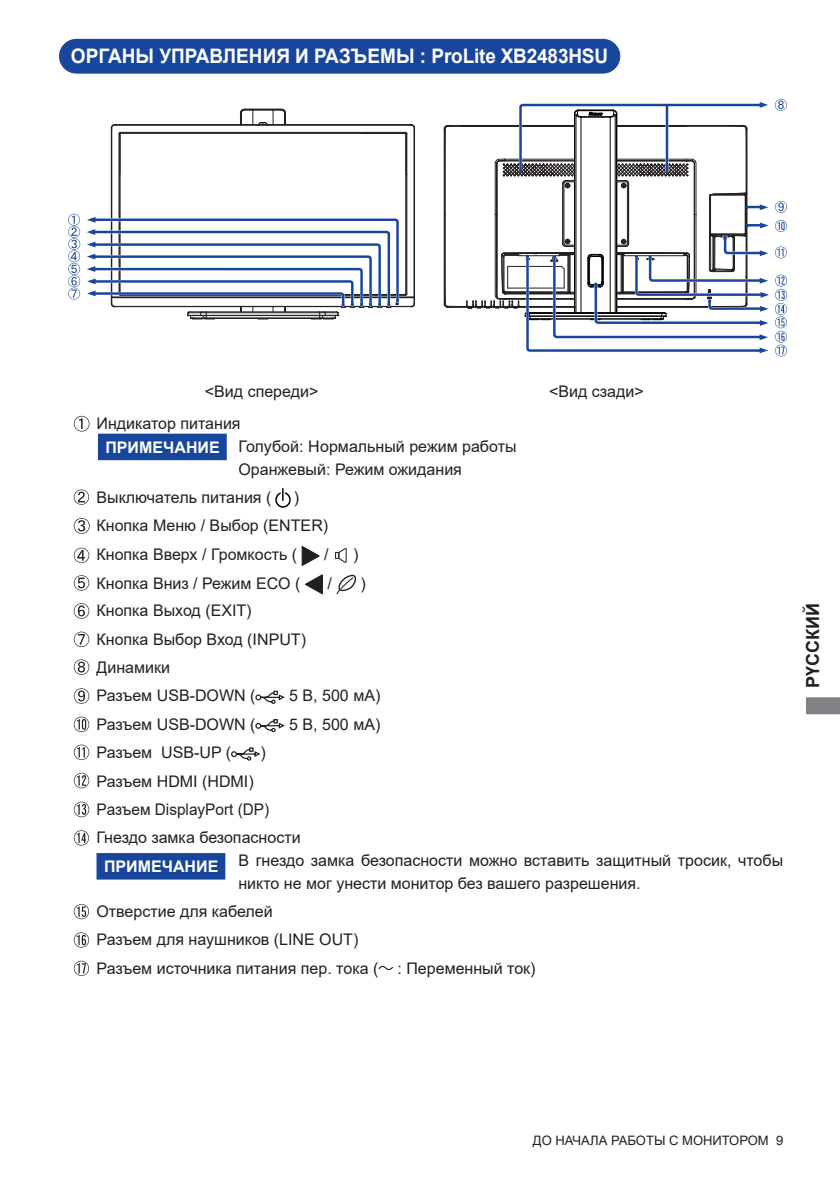
<style>
.page{position:relative;width:840px;height:1191px;background:#fff}
.page>*{position:absolute;margin:0;border:0;box-sizing:border-box;transform-origin:0 0}
.t1{font:700 20px "Arial";letter-spacing:-.01em;color:#fff;scale:.95 1}
.t2{font:700 18px "Arial";color:#231f20}
.t3{font:16px/28.4px "Arial";color:#231f20}
.t4{font:700 16px "Arial";color:#fff}
.t5{font:13px "Arial";color:#231f20}
</style>
<div class="page">
<svg style="left:806px;top:697px;width:33px;height:17px"></svg>
<svg style="left:74px;top:416px;width:15px;height:15px"></svg>
<svg style="left:74px;top:489px;width:15px;height:16px"></svg>
<svg style="left:74px;top:518px;width:15px;height:15px"></svg>
<svg style="left:74px;top:548px;width:15px;height:15px"></svg>
<svg style="left:301px;top:546px;width:18px;height:20px"></svg>
<svg style="left:344px;top:548px;width:3px;height:15px"></svg>
<svg style="left:335px;top:548px;width:11px;height:14px"></svg>
<svg style="left:74px;top:575px;width:15px;height:15px"></svg>
<svg style="left:305px;top:574px;width:18px;height:20px"></svg>
<svg style="left:336px;top:575px;width:20px;height:19px"></svg>
<svg style="left:74px;top:603px;width:15px;height:15px"></svg>
<svg style="left:74px;top:631px;width:15px;height:16px"></svg>
<svg style="left:74px;top:659px;width:15px;height:16px"></svg>
<svg style="left:74px;top:688px;width:15px;height:15px"></svg>
<svg style="left:255px;top:690px;width:29px;height:13px"></svg>
<svg style="left:74px;top:716px;width:15px;height:16px"></svg>
<svg style="left:255px;top:719px;width:29px;height:12px"></svg>
<svg style="left:74px;top:744px;width:15px;height:16px"></svg>
<svg style="left:231px;top:747px;width:29px;height:13px"></svg>
<svg style="left:74px;top:773px;width:15px;height:15px"></svg>
<svg style="left:74px;top:801px;width:15px;height:16px"></svg>
<svg style="left:74px;top:830px;width:15px;height:15px"></svg>
<svg style="left:74px;top:904px;width:15px;height:15px"></svg>
<svg style="left:74px;top:932px;width:15px;height:15px"></svg>
<svg style="left:74px;top:960px;width:15px;height:16px"></svg>
<svg style="left:378px;top:966px;width:15px;height:4px"></svg>
<div style="left:275px;top:492px;width:15px;height:16px;border:1px solid #000;border-radius:50%"></div>
<svg style="left:280px;top:488px;width:5px;height:13px"></svg>
<svg style="left:282px;top:488px;width:1px;height:13px"></svg>
<div style="left:98px;top:434px;width:129px;height:26px;background:#18469d"></div>
<div style="left:96px;top:853px;width:129px;height:26px;background:#18469d;border:2px solid #18469d"></div>
<div style="left:60px;top:39px;width:559px;height:34px;background:#18469d;border-radius:17px"></div>
<div style="left:59px;top:39px;width:561px;height:35px;border:1px solid #18469d;border-radius:17px"></div>
<svg style="left:240px;top:109px;width:46px;height:15px"></svg>
<hr style="left:119px;top:134px;width:1px;height:160px;background:#231f20">
<hr style="left:111px;top:128px;width:1px;height:175px;background:#231f20">
<hr style="left:414px;top:128px;width:1px;height:169px;background:#231f20">
<hr style="left:413px;top:128px;width:1px;height:169px;background:#231f20">
<hr style="left:406px;top:134px;width:1px;height:160px;background:#231f20">
<hr style="left:405px;top:134px;width:1px;height:160px;background:#231f20">
<hr style="left:115px;top:124px;width:296px;height:1px;background:#231f20">
<hr style="left:115px;top:125px;width:296px;height:1px;background:#231f20">
<hr style="left:120px;top:132px;width:285px;height:1px;background:#231f20">
<hr style="left:120px;top:133px;width:285px;height:1px;background:#231f20">
<svg style="left:111px;top:124px;width:10px;height:10px"></svg>
<svg style="left:405px;top:124px;width:10px;height:10px"></svg>
<svg style="left:68px;top:214px;width:347px;height:106px"></svg>
<svg style="left:443px;top:99px;width:343px;height:257px"></svg>
<p class="t1" style="left:71px;top:42px;width:566px">ОРГАНЫ УПРАВЛЕНИЯ И РАЗЪЕМЫ : ProLite XB2483HSU</p>
<p class="t3" style="left:205px;top:376px;width:115px">&lt;Вид спереди&gt;</p>
<p class="t3" style="left:549px;top:377px;width:96px">&lt;Вид сзади&gt;</p>
<p class="t3" style="left:238px;top:412px;width:279px;line-height:22.6px;text-indent:-142px">Индикатор питания<br>Голубой: Нормальный режим работы<br>Оранжевый: Режим ожидания</p>
<p class="t3" style="left:96px;top:483px;width:176px">Выключатель питания (</p>
<p class="t4" style="left:105px;top:436px;width:116px">ПРИМЕЧАНИЕ</p>
<p class="t3" style="left:96px;top:483px;width:233px;text-indent:197px">)<br>Кнопка Меню / Выбор (ENTER)<br>Кнопка Вверх / Громкость (</p>
<p class="t3" style="left:324px;top:540px;width:6px">/</p>
<p class="t3" style="left:353px;top:540px;width:7px">)</p>
<p class="t3" style="left:96px;top:569px;width:205px">Кнопка Вниз / Режим ECO (</p>
<p class="t3" style="left:327px;top:569px;width:6px">/</p>
<p class="t3" style="left:360px;top:569px;width:7px">)</p>
<p class="t3" style="left:96px;top:596px;width:211px">Кнопка Выход (EXIT)<br>Кнопка Выбор Вход (INPUT)<br>Динамики<br>Разъем USB-DOWN (</p>
<p class="t3" style="left:289px;top:681px;width:93px">5 В, 500 мА)</p>
<p class="t3" style="left:96px;top:710px;width:160px">Разъем USB-DOWN (</p>
<p class="t3" style="left:289px;top:710px;width:93px">5 В, 500 мА)</p>
<p class="t3" style="left:96px;top:738px;width:136px">Разъем USB-UP (</p>
<p class="t3" style="left:260px;top:738px;width:7px">)</p>
<p class="t3" style="left:96px;top:767px;width:205px">Разъем HDMI (HDMI)<br>Pазъем DisplayPort (DP)<br>Гнездо замка безопасности</p>
<p class="t3" style="left:238px;top:849px;width:546px;line-height:22.6px">В гнездо замка безопасности можно вставить защитный тросик, чтобы никто не мог унести монитор без вашего разрешения.</p>
<p class="t3" style="left:96px;top:897px;width:440px">Отверстие для кабелей<br>Разъем для наушников (LINE OUT)<br>Разъем источника питания пер. тока ( : Переменный ток)</p>
<p class="t4" style="left:104px;top:855px;width:116px">ПРИМЕЧАНИЕ</p>
<p class="t2" style="left:799px;top:688px;width:86px;rotate:-90deg">РҮССКИЙ</p>
<p class="t5" style="left:532px;top:1131px;width:251px">ДО НАЧАЛА РАБОТЫ С МОНИТОРОМ 9</p>
</div>
